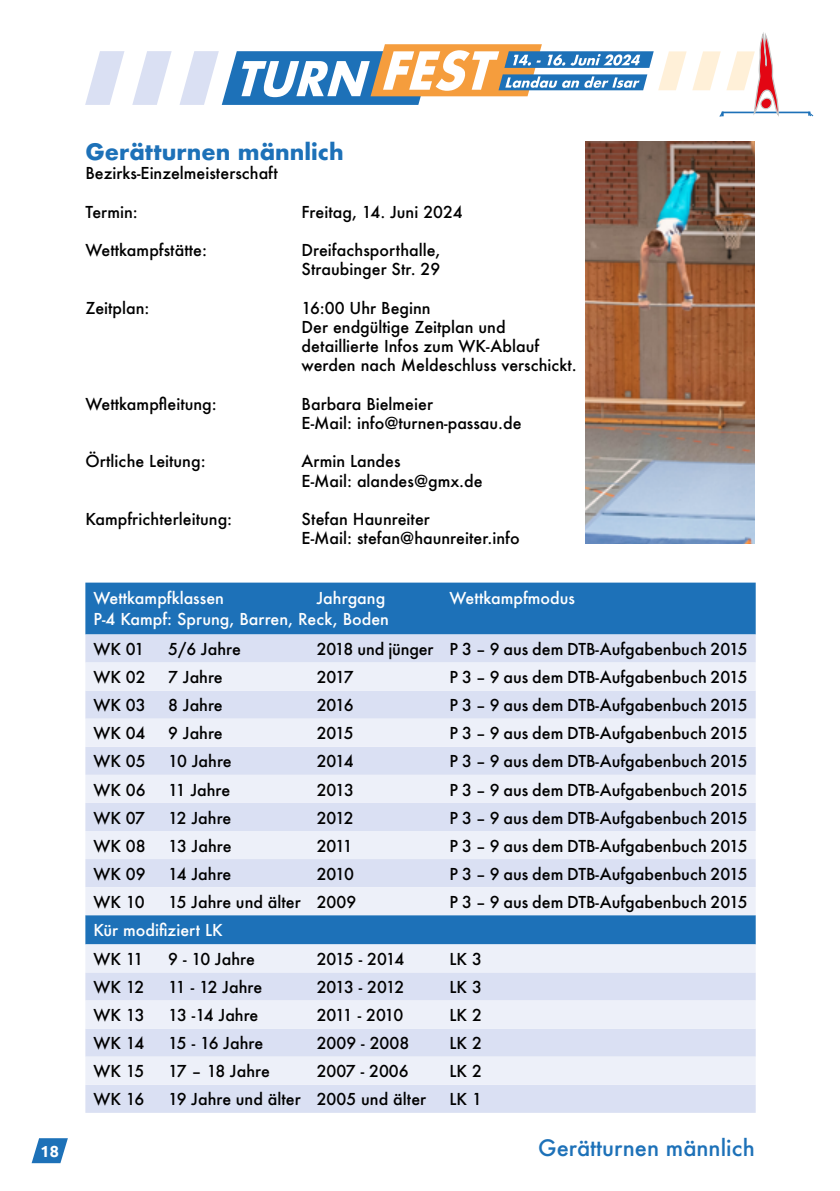
<style>
.page{position:relative;width:840px;height:1191px;background:#fff}
.page>*{position:absolute;margin:0;border:0;box-sizing:border-box;transform-origin:0 0}
.t1{font:700 22px "Futura";color:#1d71b8}
.t2{font:500 22px "Futura";color:#1d71b8}
.t3{font:500 16px/19.2px "Futura";color:#000}
.t4{font:500 16px "Futura";color:#fff}
.t5{font:500 16px "Futura";letter-spacing:-.075em;color:#000}
.t6{font:500 16px "Futura";letter-spacing:-.07em;color:#000}
.t7{font:700 16px "Ubuntu";color:#fff}
</style>
<div class="page">
<svg style="left:32px;top:1138px;width:36px;height:25px"></svg>
<div style="left:85px;top:582px;width:670px;height:52px;background:#1d71b8"></div>
<div style="left:85px;top:634px;width:670px;height:478px;background:#dae0f3"></div>
<svg style="left:85px;top:662px;width:670px;height:422px;background:#d7e1f2"></svg>
<img style="left:585px;top:142px;width:169px;height:401px">
<hr style="left:722px;top:112px;width:87px;height:1px;background:#1d71b8">
<svg style="left:85px;top:32px;width:694px;height:85px"></svg>
<svg style="left:807px;top:112px;width:5px;height:4px"></svg>
<p class="t7" style="left:41px;top:1141px;width:20px">18</p>
<h1 class="t1" style="left:85px;top:136px;width:260px">Gerätturnen männlich</h1>
<p class="t3" style="left:85px;top:163px;width:194px">Bezirks-Einzelmeisterschaft</p>
<p class="t3" style="left:85px;top:202px;width:54px">Termin:</p>
<p class="t3" style="left:301px;top:202px;width:162px">Freitag, 14. Juni 2024</p>
<p class="t3" style="left:85px;top:240px;width:123px">Wettkampfstätte:</p>
<p class="t3" style="left:301px;top:240px;width:140px">Dreifachsporthalle,<br>Straubinger Str. 29</p>
<p class="t3" style="left:85px;top:298px;width:66px">Zeitplan:</p>
<p class="t3" style="left:301px;top:298px;width:276px">16:00 Uhr Beginn<br>Der endgültige Zeitplan und detaillierte Infos zum WK-Ablauf werden nach Meldeschluss verschickt.</p>
<p class="t3" style="left:85px;top:394px;width:133px">Wettkampfleitung:</p>
<p class="t3" style="left:301px;top:394px;width:221px">Barbara Bielmeier<br>E-Mail: info@turnen-passau.de</p>
<p class="t3" style="left:85px;top:451px;width:122px">Örtliche Leitung:</p>
<p class="t3" style="left:301px;top:451px;width:182px">Armin Landes<br>E-Mail: alandes@gmx.de</p>
<p class="t3" style="left:85px;top:509px;width:148px">Kampfrichterleitung:</p>
<p class="t3" style="left:301px;top:509px;width:219px">Stefan Haunreiter<br>E-Mail: stefan@haunreiter.info</p>
<p class="t4" style="left:93px;top:587px;width:132px">Wettkampfklassen</p>
<p class="t4" style="left:316px;top:587px;width:70px">Jahrgang</p>
<p class="t4" style="left:449px;top:587px;width:127px">Wettkampfmodus</p>
<p class="t4" style="left:93px;top:608px;width:297px">P-4 Kampf: Sprung, Barren, Reck, Boden</p>
<p class="t3" style="left:93px;top:639px;width:53px">WK 01</p>
<p class="t3" style="left:168px;top:639px;width:74px">5/6 Jahre</p>
<p class="t3" style="left:316px;top:639px;width:432px">2018 und jünger P 3 – 9 aus dem DTB-Aufgabenbuch 2015</p>
<p class="t3" style="left:93px;top:667px;width:54px">WK 02</p>
<p class="t3" style="left:168px;top:667px;width:56px">7 Jahre</p>
<p class="t3" style="left:316px;top:667px;width:38px">2017</p>
<p class="t3" style="left:449px;top:667px;width:299px">P 3 – 9 aus dem DTB-Aufgabenbuch 2015</p>
<p class="t3" style="left:93px;top:695px;width:54px">WK 03</p>
<p class="t3" style="left:168px;top:695px;width:56px">8 Jahre</p>
<p class="t3" style="left:316px;top:695px;width:38px">2016</p>
<p class="t3" style="left:449px;top:695px;width:299px">P 3 – 9 aus dem DTB-Aufgabenbuch 2015</p>
<p class="t3" style="left:93px;top:723px;width:53px">WK 04</p>
<p class="t3" style="left:168px;top:723px;width:56px">9 Jahre</p>
<p class="t3" style="left:316px;top:723px;width:38px">2015</p>
<p class="t3" style="left:449px;top:723px;width:299px">P 3 – 9 aus dem DTB-Aufgabenbuch 2015</p>
<p class="t3" style="left:93px;top:751px;width:54px">WK 05</p>
<p class="t3" style="left:168px;top:751px;width:65px">10 Jahre</p>
<p class="t3" style="left:316px;top:751px;width:38px">2014</p>
<p class="t3" style="left:449px;top:751px;width:299px">P 3 – 9 aus dem DTB-Aufgabenbuch 2015</p>
<p class="t3" style="left:93px;top:779px;width:54px">WK 06</p>
<p class="t3" style="left:168px;top:779px;width:64px">11 Jahre</p>
<p class="t3" style="left:316px;top:779px;width:39px">2013</p>
<p class="t3" style="left:449px;top:779px;width:299px">P 3 – 9 aus dem DTB-Aufgabenbuch 2015</p>
<p class="t3" style="left:93px;top:808px;width:53px">WK 07</p>
<p class="t3" style="left:168px;top:808px;width:65px">12 Jahre</p>
<p class="t3" style="left:316px;top:808px;width:38px">2012</p>
<p class="t3" style="left:449px;top:808px;width:299px">P 3 – 9 aus dem DTB-Aufgabenbuch 2015</p>
<p class="t3" style="left:93px;top:836px;width:54px">WK 08</p>
<p class="t3" style="left:168px;top:836px;width:65px">13 Jahre</p>
<p class="t3" style="left:316px;top:836px;width:37px">2011</p>
<p class="t3" style="left:449px;top:836px;width:299px">P 3 – 9 aus dem DTB-Aufgabenbuch 2015</p>
<p class="t3" style="left:93px;top:864px;width:54px">WK 09</p>
<p class="t3" style="left:168px;top:864px;width:65px">14 Jahre</p>
<p class="t3" style="left:316px;top:864px;width:39px">2010</p>
<p class="t3" style="left:449px;top:864px;width:299px">P 3 – 9 aus dem DTB-Aufgabenbuch 2015</p>
<p class="t3" style="left:93px;top:892px;width:53px">WK 10</p>
<p class="t3" style="left:168px;top:892px;width:189px">15 Jahre und älter 2009</p>
<p class="t3" style="left:449px;top:892px;width:299px">P 3 – 9 aus dem DTB-Aufgabenbuch 2015</p>
<p class="t4" style="left:93px;top:919px;width:131px">Kür modifiziert LK</p>
<p class="t3" style="left:93px;top:949px;width:51px">WK 11</p>
<p class="t3" style="left:168px;top:949px;width:88px">9 - 10 Jahre</p>
<p class="t5" style="left:316px;top:948px;width:89px">2015 - 2014</p>
<p class="t3" style="left:449px;top:949px;width:34px">LK 3</p>
<p class="t3" style="left:93px;top:977px;width:52px">WK 12</p>
<p class="t3" style="left:168px;top:977px;width:95px">11 - 12 Jahre</p>
<p class="t5" style="left:316px;top:976px;width:89px">2013 - 2012</p>
<p class="t3" style="left:449px;top:977px;width:34px">LK 3</p>
<p class="t3" style="left:93px;top:1005px;width:53px">WK 13</p>
<p class="t3" style="left:168px;top:1005px;width:92px">13 -14 Jahre</p>
<p class="t6" style="left:316px;top:1004px;width:88px">2011 - 2010</p>
<p class="t3" style="left:449px;top:1005px;width:34px">LK 2</p>
<p class="t3" style="left:93px;top:1033px;width:52px">WK 14</p>
<p class="t3" style="left:168px;top:1033px;width:96px">15 - 16 Jahre</p>
<p class="t3" style="left:316px;top:1033px;width:94px">2009 - 2008</p>
<p class="t3" style="left:449px;top:1033px;width:34px">LK 2</p>
<p class="t3" style="left:93px;top:1061px;width:52px">WK 15</p>
<p class="t3" style="left:168px;top:1061px;width:103px">17 – 18 Jahre</p>
<p class="t3" style="left:316px;top:1061px;width:93px">2007 - 2006</p>
<p class="t3" style="left:449px;top:1061px;width:34px">LK 2</p>
<p class="t3" style="left:93px;top:1089px;width:52px">WK 16</p>
<p class="t3" style="left:168px;top:1089px;width:259px">19 Jahre und älter 2005 und älter</p>
<p class="t3" style="left:449px;top:1089px;width:34px">LK 1</p>
<h1 class="t2" style="left:538px;top:1133px;width:218px">Gerätturnen männlich</h1>
</div>
